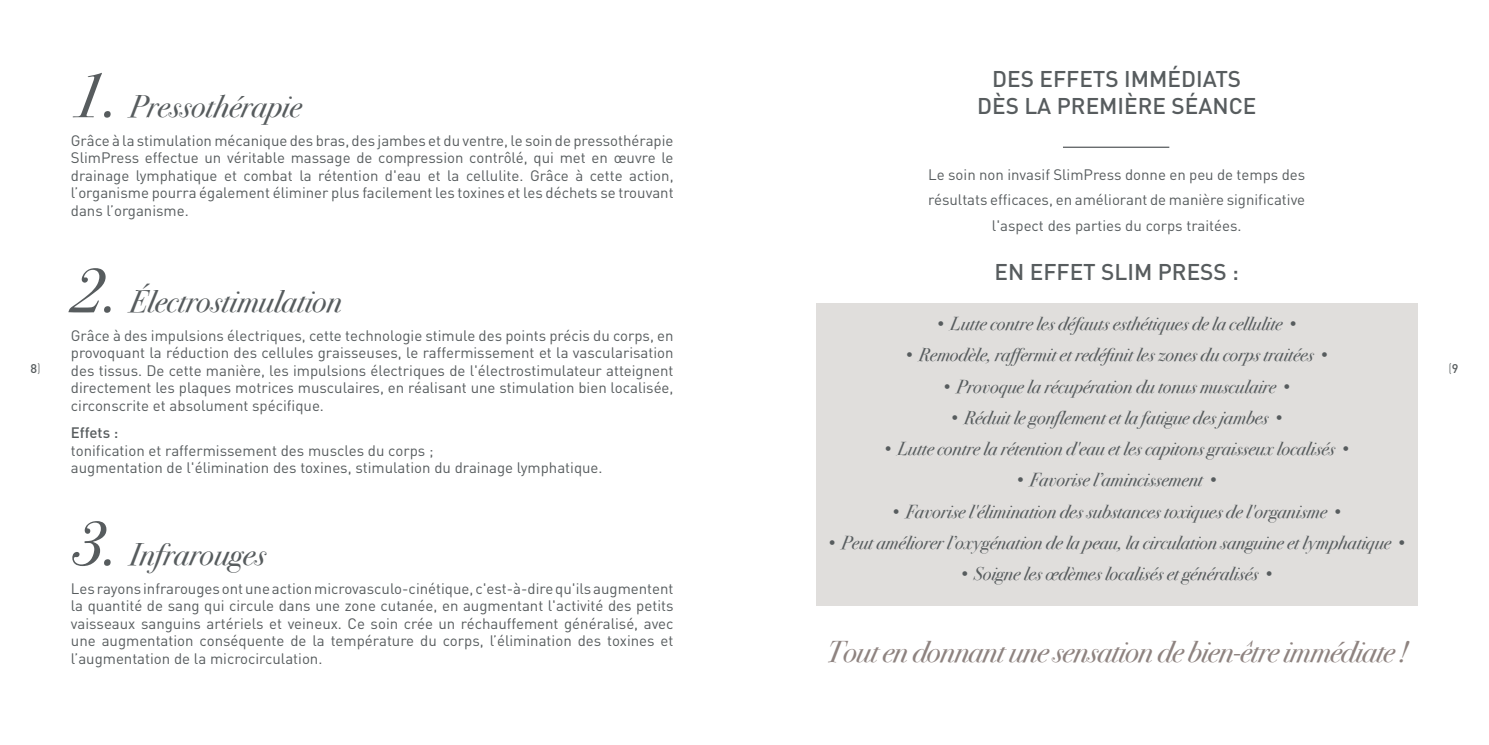
<style>
.page{position:relative;width:1489px;height:745px;background:#fff}
.page>*{position:absolute;margin:0;border:0;box-sizing:border-box;transform-origin:0 0}
.t1{font:italic 31.25px "Bodoni Svty Two ITCTT";color:#575c5e}
.t2{font:italic 30px "Bodoni Svty Two ITCTT";letter-spacing:-.02em;color:#8e8380}
.t3{font:500 22.5px/27px "DIN Pro";color:#575c5e;text-align:center}
.t4{font:italic 18.75px "Bodoni Svty Two ITCTT";color:#575c5e}
.t5{font:15px/17.5px "DIN Pro";color:#575c5e;text-align:justify}
.t6{font:500 15px "DIN Pro";color:#575c5e}
.t7{font:500 12.5px "DIN Pro";color:#575c5e}
.t8{font:300 12.5px "DIN Pro";color:#575c5e}
.s1{font-size:62.5px}
.s2{font-weight:300}
.s3{font-weight:500}
</style>
<div class="page">
<div style="left:816px;top:303px;width:601px;height:302px;background:#e0dedc"></div>
<hr style="left:1062px;top:146px;width:107px;height:2px;background:#575c5e">
<h1 class="t1" style="left:71px;top:79px;width:232px"><span class="s1">1.</span> Pressothérapie</h1>
<p class="t5" style="left:71px;top:130px;width:604px">Grâce à la stimulation mécanique des bras, des jambes et du ventre, le soin de pressothérapie SlimPress effectue un véritable massage de compression contrôlé, qui met en œuvre le drainage lymphatique et combat la rétention d'eau et la cellulite. Grâce à cette action, l’organisme pourra également éliminer plus facilement les toxines et les déchets se trouvant dans l’organisme.</p>
<h1 class="t1" style="left:71px;top:274px;width:272px"><span class="s1">2.</span> Électrostimulation</h1>
<h3 class="t3" style="left:977px;top:63px;width:281px">DES EFFETS IMMÉDIATS<br>DÈS LA PREMIÈRE SÉANCE</h3>
<p class="t5" style="left:928px;top:161px;width:378px;line-height:25px;text-align:center">Le soin non invasif SlimPress donne en peu de temps des résultats efficaces, en améliorant de manière significative l'aspect des parties du corps traitées.</p>
<h3 class="t3" style="left:994px;top:255px;width:246px">EN EFFET SLIM PRESS :</h3>
<p class="t4" style="left:933px;top:307px;width:367px">• Lutte contre les défauts esthétiques de la cellulite •</p>
<p class="t4" style="left:902px;top:338px;width:429px">• Remodèle, raffermit et redéfinit les zones du corps traitées •</p>
<p class="t4" style="left:939px;top:369px;width:354px">• Provoque la récupération du tonus musculaire •</p>
<p class="t4" style="left:947px;top:401px;width:339px">• Réduit le gonflement et la fatigue des jambes •</p>
<p class="t4" style="left:880px;top:432px;width:472px">• Lutte contre la rétention d'eau et les capitons graisseux localisés •</p>
<p class="t4" style="left:1013px;top:463px;width:207px">• Favorise l’amincissement •</p>
<p class="t4" style="left:888px;top:494px;width:456px">• Favorise l'élimination des substances toxiques de l'organisme •</p>
<p class="t4" style="left:824px;top:526px;width:584px">• Peut améliorer l’oxygénation de la peau, la circulation sanguine et lymphatique •</p>
<p class="t4" style="left:957px;top:557px;width:319px">• Soigne les œdèmes localisés et généralisés •</p>
<p class="t5" style="left:71px;top:325px;width:604px">Grâce à des impulsions électriques, cette technologie stimule des points précis du corps, en provoquant la réduction des cellules graisseuses, le raffermissement et la vascularisation des tissus. De cette manière, les impulsions électriques de l'électrostimulateur atteignent directement les plaques motrices musculaires, en réalisant une stimulation bien localisée, circonscrite et absolument spécifique.</p>
<p class="t6" style="left:71px;top:420px;width:49px">Effets :</p>
<p class="t5" style="left:71px;top:440px;width:533px">tonification et raffermissement des muscles du corps ;<br>augmentation de l'élimination des toxines, stimulation du drainage lymphatique.</p>
<p class="t7" style="left:30px;top:358px;width:12px">8<span class="s2">)</span></p>
<p class="t8" style="left:1448px;top:359px;width:12px">(<span class="s3">9</span></p>
<h1 class="t1" style="left:71px;top:527px;width:196px"><span class="s1">3.</span> Infrarouges</h1>
<p class="t5" style="left:71px;top:577px;width:604px">Les rayons infrarouges ont une action microvasculo-cinétique, c'est-à-dire qu'ils augmentent la quantité de sang qui circule dans une zone cutanée, en augmentant l'activité des petits vaisseaux sanguins artériels et veineux. Ce soin crée un réchauffement généralisé, avec une augmentation conséquente de la température du corps, l’élimination des toxines et l’augmentation de la microcirculation.</p>
<h2 class="t2" style="left:826px;top:625px;width:582px">Tout en donnant une sensation de bien-être immédiate !</h2>
</div>
